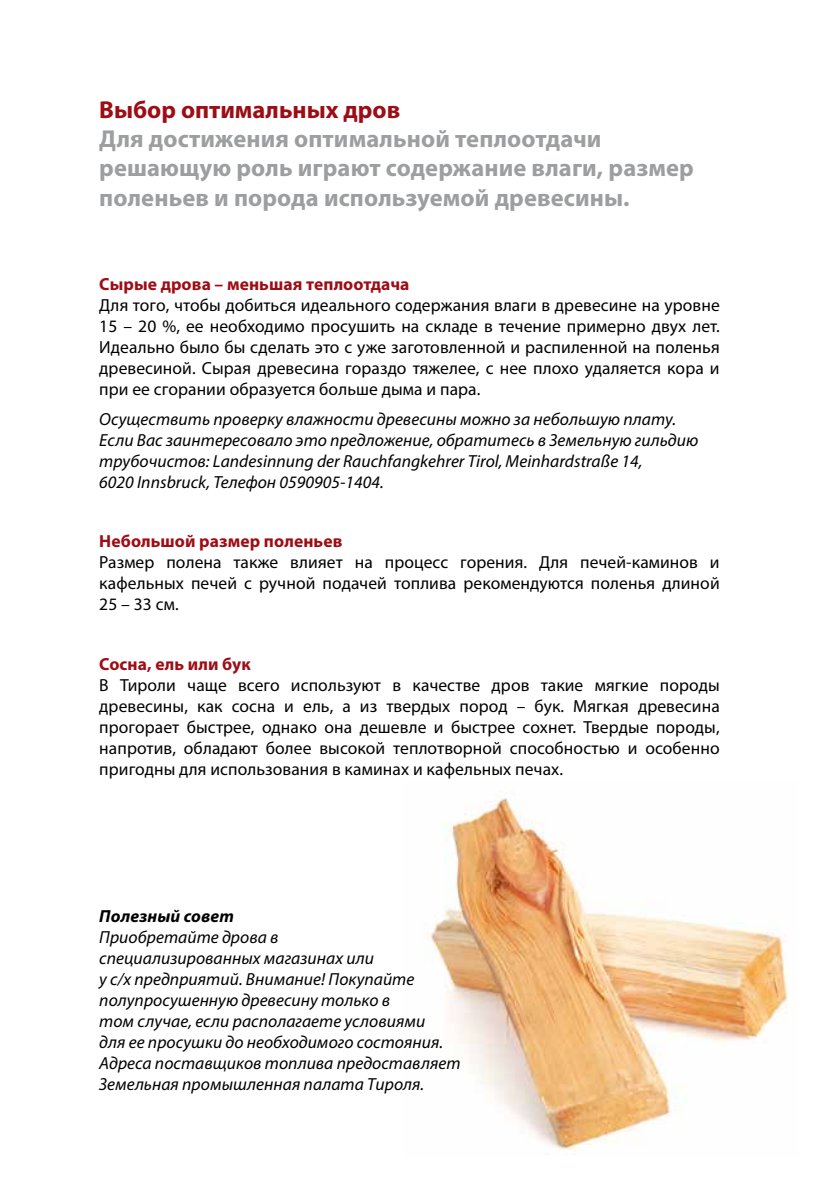
<style>
.page{position:relative;width:819px;height:1191px;background:#fff}
.page>*{position:absolute;margin:0;border:0;box-sizing:border-box;transform-origin:0 0}
.t1{font:700 24.5px/29.4px "Myriad Pro";letter-spacing:.005em;color:#9c9e9f}
.t2{font:700 24.5px "Myriad Pro";color:#9d0d15}
.t3{font:17.5px/21px "Myriad Pro";letter-spacing:.005em;color:#000;text-align:justify}
.t4{font:italic 17.5px/21px "Myriad Pro";letter-spacing:.005em;color:#000}
.t5{font:700 17.5px "Myriad Pro";letter-spacing:.005em;color:#9d0d15}
.t6{font:italic 700 17.5px "Myriad Pro";letter-spacing:.005em;color:#000}
</style>
<div class="page">
<img style="left:430px;top:798px;width:358px;height:354px">
<h1 class="t2" style="left:99px;top:93px;width:302px">Выбор оптимальных дров</h1>
<h1 class="t1" style="left:99px;top:123px;width:596px">Для достижения оптимальной теплоотдачи решающую роль играют содержание влаги, размер поленьев и порода используемой древесины.</h1>
<p class="t5" style="left:99px;top:272px;width:312px">Сырые дрова – меньшая теплоотдача</p>
<p class="t3" style="left:99px;top:294px;width:622px">Для того, чтобы добиться идеального содержания влаги в древесине на уровне 15 – 20 %, ее необходимо просушить на складе в течение примерно двух лет.<br>Идеально было бы сделать это с уже заготовленной и распиленной на поленья древесиной. Сырая древесина гораздо тяжелее, с нее плохо удаляется кора и при ее сгорании образуется больше дыма и пара.</p>
<p class="t4" style="left:99px;top:408px;width:600px">Осуществить проверку влажности древесины можно за небольшую плату.<br>Если Вас заинтересовало это предложение, обратитесь в Земельную гильдию трубочистов: Landesinnung der Rauchfangkehrer Tirol, Meinhardstraße 14,<br>6020 Innsbruck, Телефон 0590905-1404.</p>
<p class="t5" style="left:99px;top:530px;width:244px">Небольшой размер поленьев</p>
<p class="t3" style="left:99px;top:551px;width:622px">Размер полена также влияет на процесс горения. Для печей-каминов и кафельных печей с ручной подачей топлива рекомендуются поленья длиной 25 – 33 см.</p>
<p class="t5" style="left:99px;top:652px;width:153px">Сосна, ель или бук</p>
<p class="t3" style="left:99px;top:674px;width:622px">В Тироли чаще всего используют в качестве дров такие мягкие породы древесины, как сосна и ель, а из твердых пород – бук. Мягкая древесина прогорает быстрее, однако она дешевле и быстрее сохнет. Твердые породы, напротив, обладают более высокой теплотворной способностью и особенно пригодны для использования в каминах и кафельных печах.</p>
<p class="t6" style="left:99px;top:904px;width:136px">Полезный совет</p>
<p class="t4" style="left:99px;top:926px;width:363px">Приобретайте дрова в<br>специализированных магазинах или<br>у с/х предприятий. Внимание! Покупайте полупросушенную древесину только в<br>том случае, если располагаете условиями<br>для ее просушки до необходимого состояния.<br>Адреса поставщиков топлива предоставляет Земельная промышленная палата Тироля.</p>
</div>
